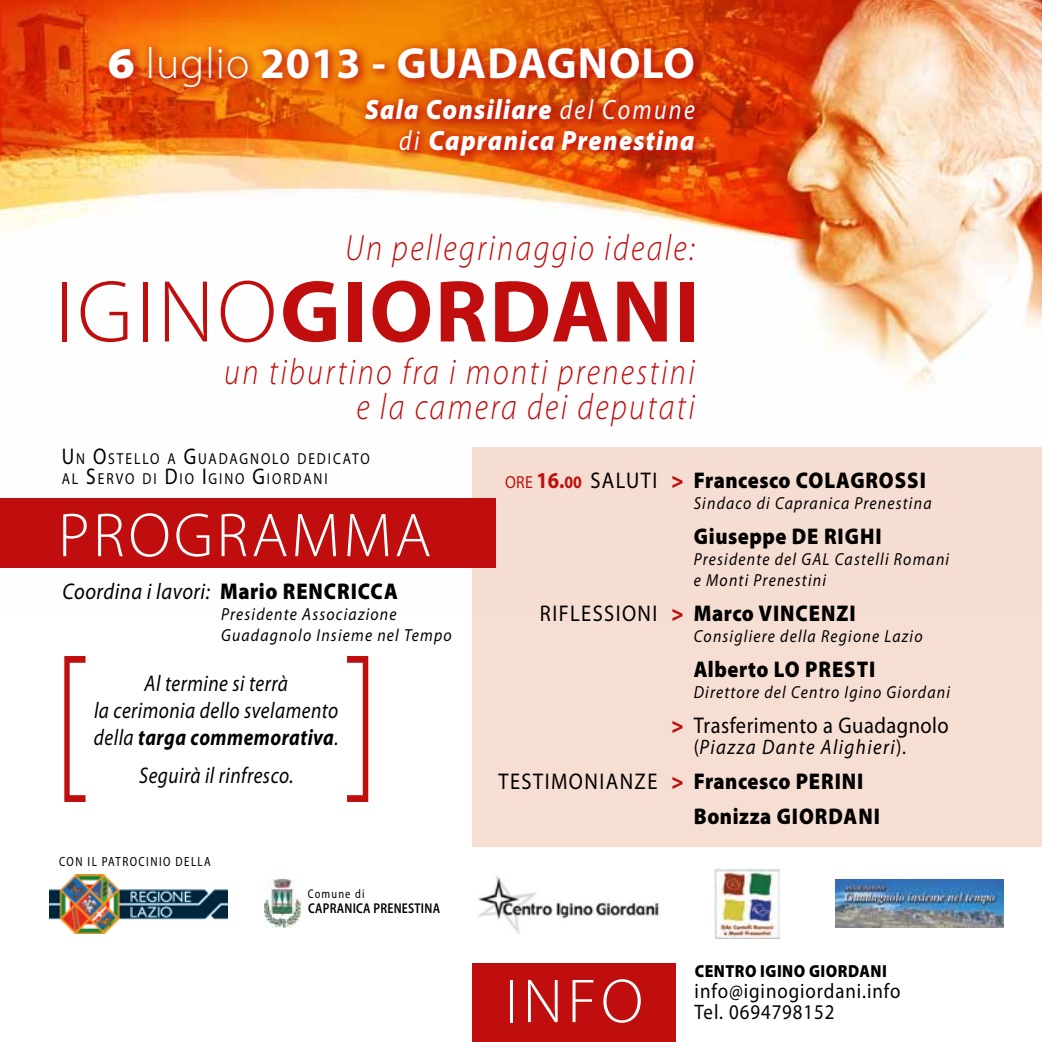
<style>
.page{position:relative;width:1042px;height:1042px;background:#fff}
.page>*{position:absolute;margin:0;border:0;box-sizing:border-box;transform-origin:0 0}
.t1{font:300 182.88px "Myriad Pro";color:#c00d0e;scale:.68 1}
.t2{font:700 88.73px "Myriad Pro";letter-spacing:.02em;color:#c00d0e}
.t3{font:300 62.65px "Myriad Pro";letter-spacing:.055em;color:#fff}
.t4{font:700 43.75px "Myriad Pro";letter-spacing:.025em;color:#fff}
.t5{font:italic 300 36.75px/35px "Myriad Pro";letter-spacing:.075em;color:#c00d0e;text-align:right;scale:.85 1}
.t6{font:italic 900 semi-expanded 28px/31.5px "Myriad Pro";letter-spacing:.05em;color:#fff;text-align:right;scale:.85 1}
.t7{font:900 22.75px/35px "Myriad Pro";letter-spacing:.045em;color:#000;scale:.9 1}
.t8{font:italic 22.75px/27.3px "Myriad Pro";letter-spacing:.025em;color:#000;text-align:center;scale:.85 1}
.t9{font:italic 22.75px "Myriad Pro";letter-spacing:.025em;color:#000;scale:.9 1}
.t10{font:22.75px "Myriad Pro";letter-spacing:.025em;color:#000;scale:.9 1}
.t11{font:900 22.75px "Myriad Pro";letter-spacing:.025em;color:#000;scale:.9 1}
.t12{font:21px "Myriad Pro";letter-spacing:.05em;color:#000;scale:.9 1}
.t13{font:italic 21px "Myriad Pro";letter-spacing:.075em;color:#000;scale:.9 1}
.t14{font:italic 17.5px/21px "Myriad Pro";letter-spacing:.075em;color:#000;scale:.9 1}
.t15{font:900 17.5px "Myriad Pro";letter-spacing:.03em;color:#000;scale:.9 1}
.t16{font:15.92px/19.2px "Myriad Pro";letter-spacing:.145em;color:#000;scale:.85 1}
.t17{font:600 semi-condensed 14.17px "Myriad Pro";letter-spacing:.02em;color:#000;scale:.9 1}
.t18{font:semi-condensed 13.3px "Myriad Pro";letter-spacing:.12em;color:#000;scale:.9 1}
.t19{font:semi-condensed 12.6px "Myriad Pro";color:#000;scale:.9 1}
.s1{font-weight:900;font-stretch:semi-expanded}
.s2{font-weight:300}
.s3{font-weight:400;font-stretch:normal}
.s4{font-size:22.75px}
.s5{font-weight:400;font-size:17.5px;color:#c00d0e}
.s6{font-weight:700;color:#c00d0e}
.s7{font-weight:700;font-size:17.5px;color:#c00d0e}
.s8{font-weight:400}
.s9{font-stretch:semi-expanded;color:#c00d0e}
.s10{font-weight:900;font-stretch:semi-expanded;color:#c00d0e}
.s11{font-style:normal}
.s12{font-weight:900;font-style:normal}
.s13{font-weight:700}
</style>
<div class="page">
<img style="left:0;top:0;width:1042px;height:568px">
<div style="left:358px;top:90px;width:349px;height:79px;background:#c00d0e;opacity:.75"></div>
<div style="left:102px;top:40px;width:604px;height:61px;background:#c00d0e;opacity:.75"></div>
<div style="left:472px;top:963px;width:204px;height:79px;background:#c00d0e"></div>
<div style="left:472px;top:447px;width:570px;height:400px;background:#f7ded3"></div>
<div style="left:0;top:498px;width:495px;height:69px;background:#c00d0e"></div>
<img style="left:714px;top:868px;width:66px;height:71px">
<img style="left:265px;top:880px;width:35px;height:47px">
<img style="left:478px;top:875px;width:181px;height:59px">
<img style="left:835px;top:880px;width:168px;height:47px">
<img style="left:50px;top:874px;width:178px;height:59px">
<h3 class="t4" style="left:108px;top:35px;width:588px"><span class="s1">6</span> <span class="s2">luglio</span> 2013 - GUADAGNOLO</h3>
<h3 class="t6" style="left:365px;top:92px;width:389px">Sala Consiliare <span class="s3">del Comune di</span> Capranica Prenestina</h3>
<h3 class="t5" style="left:345px;top:229px;width:413px">Un pellegrinaggio ideale:</h3>
<h2 class="t2" style="left:55px;top:254px;width:646px"><span class="s2">IGINO</span>GIORDANI</h2>
<h3 class="t5" style="left:224px;top:354px;width:555px">un tiburtino fra i monti prenestini e la camera dei deputati</h3>
<p class="t16" style="left:62px;top:449px;width:363px"><span class="s4">U</span>N <span class="s4">O</span>STELLO A <span class="s4">G</span>UADAGNOLO DEDICATO<br>AL <span class="s4">S</span>ERVO DI <span class="s4">D</span>IO <span class="s4">I</span> GINO <span class="s4">G</span>IORDANI</p>
<h3 class="t7" style="left:505px;top:461px;width:466px"><span class="s5">ore</span> <span class="s6">16.</span><span class="s7">00</span> <span class="s8">Saluti</span> <span class="s9">&gt;</span> FRANCESCO COLAGROSSI</h3>
<p class="t14" style="left:694px;top:492px;width:266px">Sindaco di Capranica Prenestina</p>
<h3 class="t11" style="left:694px;top:521px;width:207px">GIUSEPPE DE RIGHI</h3>
<p class="t14" style="left:694px;top:548px;width:285px">Presidente del GAL Castelli Romani e Monti Prenestini</p>
<h3 class="t7" style="left:540px;top:594px;width:349px"><span class="s8">Rifless ioni</span> <span class="s9">&gt;</span> MARCO VINCENZI</h3>
<p class="t14" style="left:694px;top:625px;width:256px">Consigliere della Regione Lazio</p>
<h3 class="t7" style="left:694px;top:650px;width:201px">ALBERTO LO PRESTI</h3>
<p class="t14" style="left:694px;top:681px;width:286px">Direttore del Centro Igino Giordani</p>
<h3 class="t10" style="left:671px;top:711px;width:310px"><span class="s10">&gt;</span> Trasferimento a Guadagnolo</h3>
<p class="t13" style="left:694px;top:733px;width:237px"><span class="s11">(</span>Piazza Dante Alighieri<span class="s11">).</span></p>
<h3 class="t7" style="left:694px;top:762px;width:205px;text-indent:-195px"><span class="s8">Testimonianze</span> <span class="s9">&gt;</span> FRANCESCO PERINI<br>BONIZZA GIORDANI</h3>
<h3 class="t3" style="left:58px;top:497px;width:374px">PROGRAMMA</h3>
<h3 class="t9" style="left:62px;top:577px;width:374px">Coordina i lavori: <span class="s12">MARIO RENC RICCA</span></h3>
<p class="t14" style="left:221px;top:603px;width:258px">Presidente Associazione<br>Guadagnolo Insieme nel Tempo</p>
<h1 class="t1" style="left:53px;top:610px;width:50px">[</h1>
<h1 class="t1" style="left:346px;top:610px;width:50px">]</h1>
<h3 class="t8" style="left:94px;top:669px;width:289px">Al termine si terrà<br>la cerimonia dello svelamento della <span class="s13">targa commemorativa</span>.</h3>
<h3 class="t8" style="left:139px;top:761px;width:183px">Seguirà il rinfresco.</h3>
<p class="t18" style="left:59px;top:853px;width:170px">CON IL PATROCINIO DELLA</p>
<p class="t19" style="left:308px;top:885px;width:64px">COMUNE DI</p>
<p class="t17" style="left:308px;top:900px;width:148px">CAPRANICA PRENESTINA</p>
<h3 class="t3" style="left:505px;top:963px;width:131px">in fo</h3>
<p class="t15" style="left:695px;top:959px;width:213px">CENTRO IGINO GIORDANI</p>
<p class="t12" style="left:694px;top:977px;width:230px">info@iginogiordani.info</p>
<p class="t12" style="left:694px;top:998px;width:157px">Tel. 0694798152</p>
</div>
